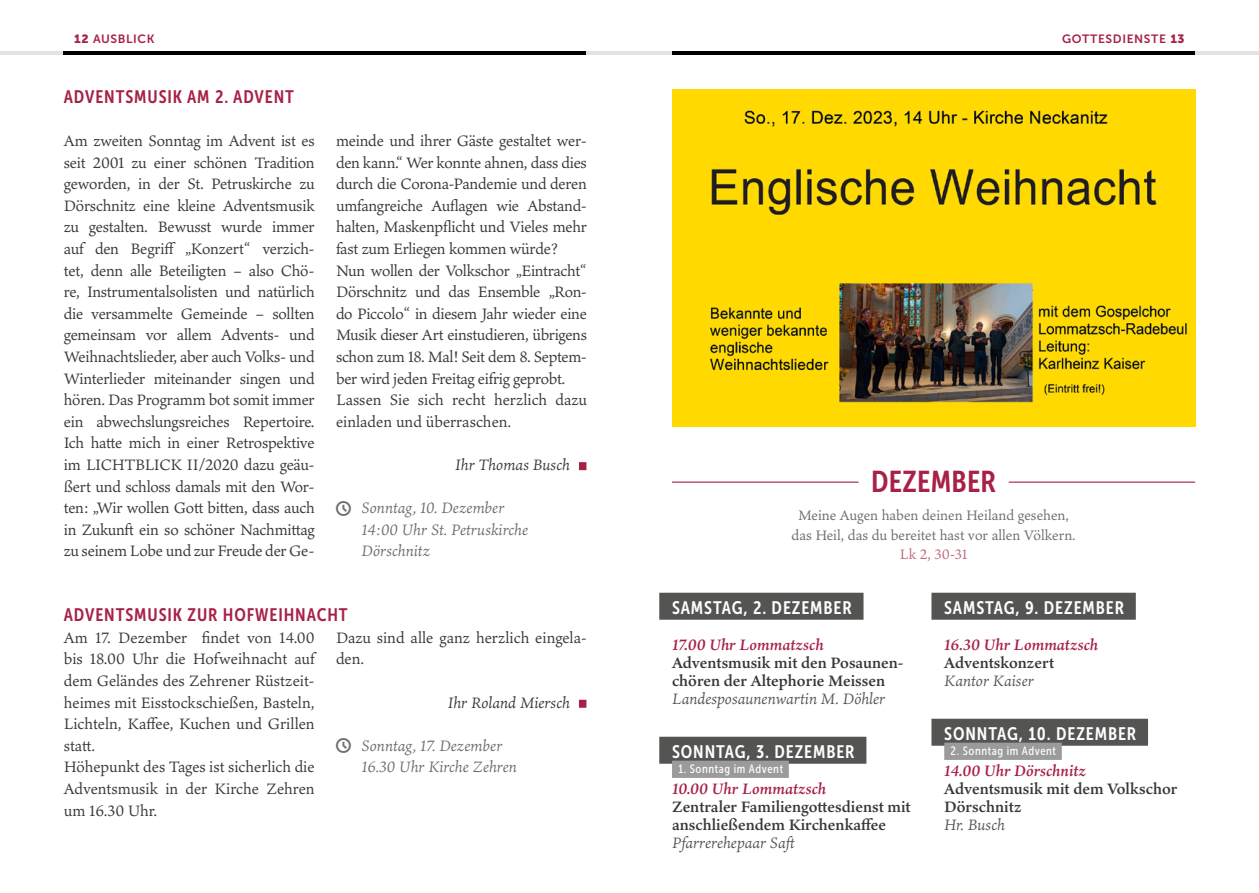
<style>
.page{position:relative;width:1259px;height:893px;background:#fff}
.page>*{position:absolute;margin:0;border:0;box-sizing:border-box;transform-origin:0 0}
.t1{font:30px "Museo Sans Cond 700";letter-spacing:.01em;color:#a72146}
.t2{font:18px "Museo Sans Cond 700";letter-spacing:.05em;color:#fff}
.t3{font:18px "Museo Sans Cond 700";letter-spacing:.05em;color:#a72146}
.t4{font:16.5px/21.6px "Ten Oldstyle";letter-spacing:-.015em;color:#383836}
.t5{font:600 16.5px/18px "Ten Oldstyle";color:#383836}
.t6{font:italic 16.5px/21.6px "Ten Oldstyle";color:#6d6d6d}
.t7{font:italic 600 16.5px "Ten Oldstyle";color:#a72146}
.t8{font:italic 16.5px "Ten Oldstyle";color:#545453}
.t9{font:italic 16.5px "Ten Oldstyle";color:#383836}
.t10{font:15px/19.5px "Ten Oldstyle";letter-spacing:-.005em;color:#6d6d6d;text-align:center}
.t11{font:15px "Ten Oldstyle";color:#c16574}
.t12{font:12px "Museo Sans Cond 500";letter-spacing:.05em;color:#fff}
.t13{font:12px "Museo Sans 700";letter-spacing:.05em;color:#a72146}
.s1{font-family:"Museo Sans 900"}
</style>
<div class="page">
<hr style="left:0;top:51px;width:64px;height:3px;background:#e3e3e3">
<hr style="left:64px;top:51px;width:523px;height:3px;background:#000">
<hr style="left:672px;top:51px;width:523px;height:3px;background:#000">
<hr style="left:1195px;top:51px;width:64px;height:3px;background:#e3e3e3">
<hr style="left:587px;top:51px;width:85px;height:3px;background:#e3e3e3">
<div style="left:579px;top:462px;width:7px;height:8px;background:#a72146"></div>
<div style="left:579px;top:700px;width:7px;height:8px;background:#a72146"></div>
<hr style="left:672px;top:482px;width:523px;height:1px;background:#a72146">
<div style="left:858px;top:467px;width:150px;height:30px;background:#fff"></div>
<div style="left:659px;top:593px;width:204px;height:27px;background:#545453"></div>
<div style="left:659px;top:737px;width:207px;height:27px;background:#545453"></div>
<div style="left:672px;top:761px;width:117px;height:17px;background:#9b9b9b"></div>
<div style="left:931px;top:593px;width:204px;height:27px;background:#545453"></div>
<div style="left:931px;top:719px;width:217px;height:27px;background:#545453"></div>
<div style="left:944px;top:743px;width:117px;height:17px;background:#9b9b9b"></div>
<img style="left:672px;top:90px;width:523px;height:337px">
<p class="t13" style="left:74px;top:32px;width:82px"><span class="s1">12</span> AUSBLICK</p>
<p class="t13" style="left:1062px;top:32px;width:124px">GOTTESDIENSTE <span class="s1">13</span></p>
<p class="t3" style="left:64px;top:87px;width:232px">ADVENTSMUSIK AM 2. ADVENT</p>
<p class="t4" style="left:64px;top:130px;width:252px;text-align:justify">Am zweiten Sonntag im Advent ist es seit 2001 zu einer schönen Tradition geworden, in der St. Petruskirche zu Dörschnitz eine kleine Adventsmusik zu gestalten. Bewusst wurde immer auf den Begriff „Konzert“ verzich&shy;tet, denn alle Beteiligten – also Chö&shy;re, Instrumentalsolisten und natürlich die versammelte Gemeinde – sollten gemeinsam vor allem Advents- und Weihnachtslieder, aber auch Volks- und Winterlieder miteinander singen und hören. Das Programm bot somit immer ein abwechslungsreiches Repertoire.<br>Ich hatte mich in einer Retrospektive im LICHTBLICK II/2020 dazu geäu&shy;ßert und schloss damals mit den Wor&shy;ten: „Wir wollen Gott bitten, dass auch in Zukunft ein so schöner Nachmittag zu seinem Lobe und zur Freude der Ge-</p>
<p class="t4" style="left:336px;top:130px;width:252px">meinde und ihrer Gäste gestaltet wer&shy;den kann.“ Wer konnte ahnen, dass dies durch die Corona-Pandemie und deren umfangreiche Auflagen wie Abstand&shy;halten, Maskenpflicht und Vieles mehr fast zum Erliegen kommen würde?<br>Nun wollen der Volkschor „Eintracht“ Dörschnitz und das Ensemble „Ron&shy;do Piccolo“ in diesem Jahr wieder eine Musik dieser Art einstudieren, übrigens schon zum 18. Mal! Seit dem 8. Septem&shy;ber wird jeden Freitag eifrig geprobt.<br>Lassen Sie sich recht herzlich dazu einladen und überraschen.</p>
<p class="t9" style="left:455px;top:453px;width:116px">Ihr Thomas Busch</p>
<p class="t6" style="left:361px;top:497px;width:168px">Sonntag, 10. Dezember<br>14:00 Uhr St. Petruskirche<br>Dörschnitz</p>
<p class="t3" style="left:64px;top:605px;width:285px">ADVENTSMUSIK ZUR HOFWEIHNACHT</p>
<p class="t4" style="left:64px;top:626px;width:252px">Am 17. Dezember findet von 14.00 bis 18.00 Uhr die Hofweihnacht auf dem Geländes des Zehrener Rüstzeit&shy;heimes mit Eisstockschießen, Basteln,<br>Lichteln, Kaffee, Kuchen und Grillen statt.<br>Höhepunkt des Tages ist sicherlich die<br>Adventsmusik in der Kirche Zehren um 16.30 Uhr.</p>
<p class="t4" style="left:336px;top:626px;width:252px">Dazu sind alle ganz herzlich eingela&shy;den.</p>
<p class="t9" style="left:448px;top:691px;width:124px">Ihr Roland Miersch</p>
<p class="t6" style="left:361px;top:734px;width:157px">Sonntag, 17. Dezember<br>16.30 Uhr Kirche Zehren</p>
<h1 class="t1" style="left:871px;top:465px;width:126px">DEZEMBER</h1>
<p class="t10" style="left:791px;top:506px;width:285px">Meine Augen haben deinen Heiland gesehen, das Heil, das du bereitet hast vor allen Völkern.</p>
<p class="t11" style="left:900px;top:545px;width:69px">Lk 2, 30-31</p>
<p class="t2" style="left:672px;top:598px;width:181px">SAMSTAG, 2. DEZEMBER</p>
<p class="t7" style="left:672px;top:633px;width:153px">17.00 Uhr Lommatzsch</p>
<p class="t5" style="left:672px;top:653px;width:233px">Adventsmusik mit den Posaunen&shy;chören der Altephorie Meissen</p>
<p class="t8" style="left:672px;top:687px;width:215px">Landesposaunenwartin M. Döhler</p>
<p class="t2" style="left:672px;top:742px;width:184px">SONNTAG, 3. DEZEMBER</p>
<p class="t12" style="left:678px;top:762px;width:106px">1. Sonntag im Advent</p>
<p class="t7" style="left:672px;top:777px;width:156px">10.00 Uhr Lommatzsch</p>
<p class="t5" style="left:672px;top:797px;width:240px">Zentraler Familiengottesdienst mit anschließendem Kirchenkaffee</p>
<p class="t8" style="left:672px;top:831px;width:127px">Pfarrerehepaar Saft</p>
<p class="t2" style="left:944px;top:598px;width:181px">SAMSTAG, 9. DEZEMBER</p>
<p class="t7" style="left:944px;top:633px;width:155px">16.30 Uhr Lommatzsch</p>
<p class="t5" style="left:944px;top:653px;width:111px">Adventskonzert</p>
<p class="t8" style="left:944px;top:669px;width:91px">Kantor Kaiser</p>
<p class="t2" style="left:944px;top:724px;width:193px">SONNTAG, 10. DEZEMBER</p>
<p class="t12" style="left:950px;top:744px;width:107px">2. Sonntag im Advent</p>
<p class="t7" style="left:944px;top:759px;width:143px">14.00 Uhr Dörschnitz</p>
<p class="t5" style="left:944px;top:779px;width:235px">Adventsmusik mit dem Volkschor<br>Dörschnitz</p>
<p class="t8" style="left:944px;top:813px;width:62px">Hr. Busch</p>
</div>
